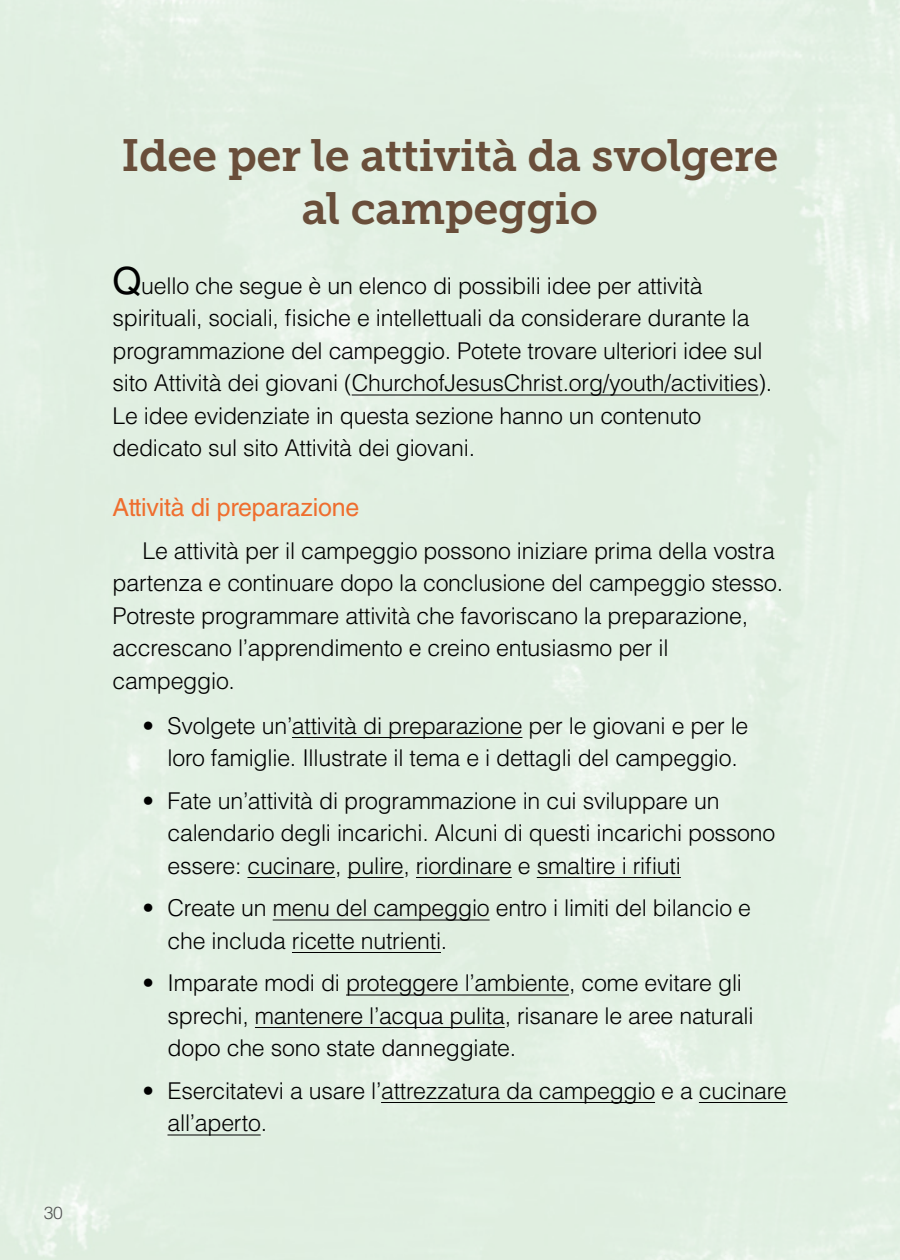
<style>
.page{position:relative;width:900px;height:1260px;background:#fff}
.page>*{position:absolute;margin:0;border:0;box-sizing:border-box;transform-origin:0 0}
.h1_IDEAS{font:45px/52.5px "Museo Slablds Lat 700";letter-spacing:-.01em;color:#694e3a;text-align:center}
.h2_IDEAS{font:25px "Helveticalds Lat";letter-spacing:-.01em;color:#ef6e2e}
.p2_bullet-1_next{font:300 23px/32.5px "Helveticalds Lat";letter-spacing:-.01em;color:#000}
.p1_DropCap{font:300 23px/32.5px "Helveticalds Lat";letter-spacing:-.01em;color:#000}
.p2_first{font:300 23px/32.5px "Helveticalds Lat";letter-spacing:-.01em;color:#000}
.p2_bullet-1_first{font:300 23px/32.5px "Helveticalds Lat";letter-spacing:-.01em;color:#000}
.t1{font:300 17.5px "Helveticalds Lat";color:#535454}
.s1{font-weight:400;font-size:37.5px}
</style>
<div class="page">
<hr style="left:352px;top:395px;width:406px;height:1px;background:#000">
<hr style="left:292px;top:737px;width:230px;height:1px;background:#000">
<hr style="left:247px;top:877px;width:88px;height:1px;background:#000">
<hr style="left:348px;top:877px;width:56px;height:1px;background:#000">
<hr style="left:416px;top:877px;width:96px;height:1px;background:#000">
<hr style="left:537px;top:877px;width:144px;height:1px;background:#000">
<hr style="left:273px;top:920px;width:217px;height:1px;background:#000">
<hr style="left:292px;top:952px;width:149px;height:1px;background:#000">
<hr style="left:346px;top:995px;width:223px;height:1px;background:#000">
<hr style="left:255px;top:1027px;width:250px;height:1px;background:#000">
<hr style="left:381px;top:1102px;width:274px;height:1px;background:#000">
<hr style="left:699px;top:1102px;width:89px;height:1px;background:#000">
<hr style="left:168px;top:1135px;width:93px;height:1px;background:#000">
<p class="t1" style="left:44px;top:1199px;width:21px">30</p>
<p class="h1_IDEAS" style="left:122px;top:127px;width:658px">Idee per le attività da svolgere al campeggio</p>
<p class="p1_DropCap" style="left:112px;top:269px;width:661px"><span class="s1">Q</span>uello che segue è un elenco di possibili idee per attività spirituali, sociali, fisiche e intellettuali da considerare durante la programmazione del campeggio. Potete trovare ulteriori idee sul sito Attività dei giovani (ChurchofJesusChrist.org/youth/activities).<br>Le idee evidenziate in questa sezione hanno un contenuto dedicato sul sito Attività dei giovani.</p>
<p class="h2_IDEAS" style="left:112px;top:488px;width:248px">Attività di preparazione</p>
<p class="p2_first" style="left:112px;top:534px;width:672px;text-indent:30px">Le attività per il campeggio possono iniziare prima della vostra partenza e continuare dopo la conclusione del campeggio stesso.<br>Potreste programmare attività che favoriscano la preparazione, accrescano l’apprendimento e creino entusiasmo per il campeggio.</p>
<p class="p2_bullet-1_first" style="left:168px;top:709px;width:582px;text-indent:-25px">• Svolgete un’attività di preparazione per le giovani e per le loro famiglie. Illustrate il tema e i dettagli del campeggio.</p>
<p class="p2_bullet-1_next" style="left:168px;top:784px;width:609px;text-indent:-25px">• Fate un’attività di programmazione in cui sviluppare un calendario degli incarichi. Alcuni di questi incarichi possono essere: cucinare, pulire, riordinare e smaltire i rifiuti</p>
<p class="p2_bullet-1_next" style="left:168px;top:891px;width:585px;text-indent:-25px">• Create un menu del campeggio entro i limiti del bilancio e che includa ricette nutrienti.</p>
<p class="p2_bullet-1_next" style="left:168px;top:966px;width:588px;text-indent:-25px">• Imparate modi di proteggere l’ambiente, come evitare gli sprechi, mantenere l’acqua pulita, risanare le aree naturali dopo che sono state danneggiate.</p>
<p class="p2_bullet-1_next" style="left:168px;top:1074px;width:621px;text-indent:-25px">• Esercitatevi a usare l’attrezzatura da campeggio e a cucinare all’aperto.</p>
</div>
